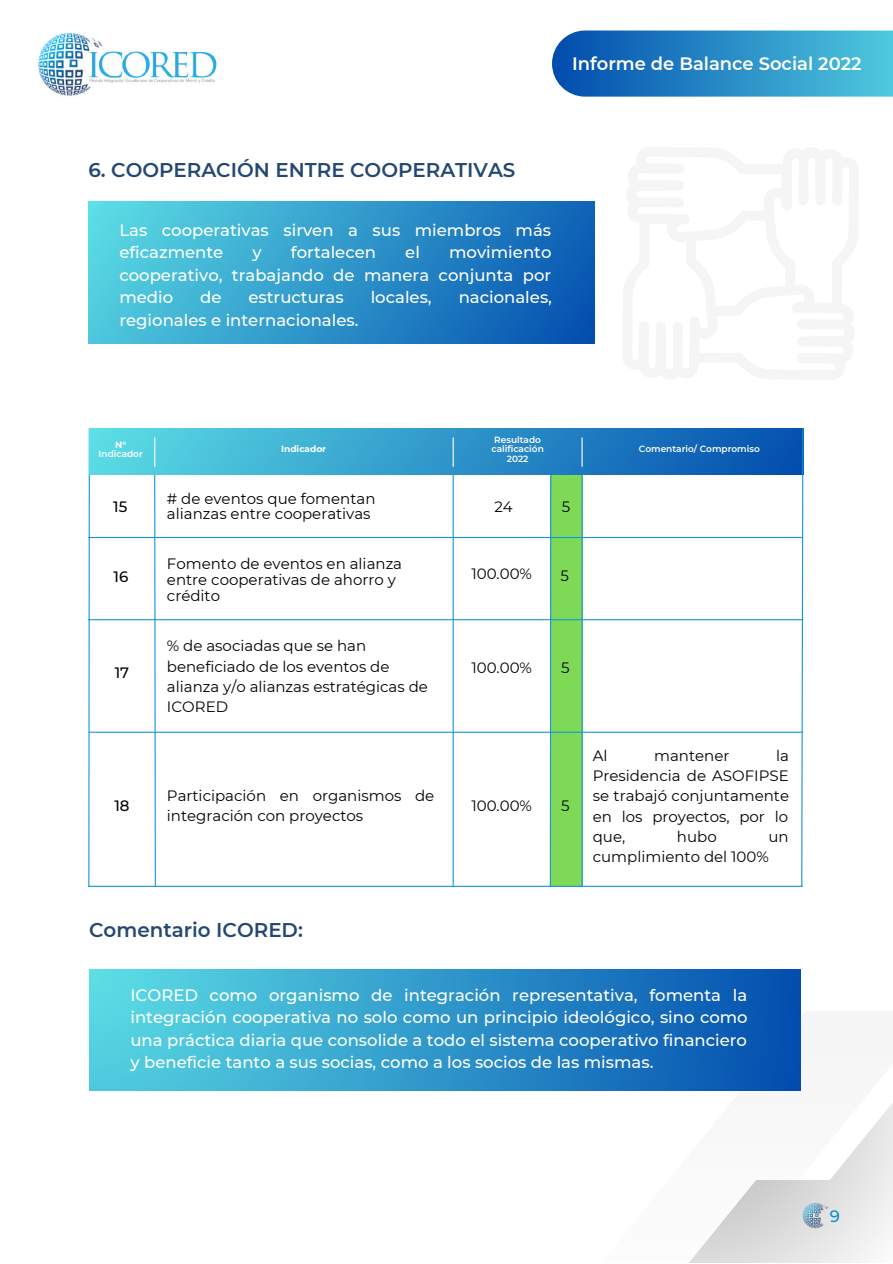
<style>
.page{position:relative;width:893px;height:1264px;background:#fff}
.page>*{position:absolute;margin:0;border:0;box-sizing:border-box;transform-origin:0 0}
.t1{font:600 19.8px "Montserrat";color:#244872}
.t2{font:600 18px "Montserrat";color:#fff}
.t3{font:500 16.5px/22.5px "Montserrat";color:#fff;text-align:justify}
.t4{font:500 16.5px "Montserrat";color:#0c90ce}
.t5{font:15px/20.2px "Montserrat";color:#000}
.t6{font:500 15px "Montserrat";color:#000}
.t7{font:600 9px/9.8px "Montserrat";color:#fff;text-align:center}
.t8{font:700 9px "Montserrat";color:#fff}
</style>
<div class="page">
<img style="left:38px;top:33px;width:179px;height:64px">
<svg style="left:553px;top:30px;width:339px;height:67px;background:#2f8ec7"></svg>
<div style="left:88px;top:202px;width:506px;height:141px;background:linear-gradient(to right,#56d4e2,#0958b2)"></div>
<svg style="left:690px;top:1104px;width:202px;height:158px"></svg>
<img style="left:802px;top:1202px;width:26px;height:26px">
<div style="left:550px;top:453px;width:32px;height:455px;background:#7ed957"></div>
<hr style="left:452px;top:437px;width:1px;height:472px;background:#1597d6">
<svg style="left:153px;top:474px;width:3px;height:411px"></svg>
<svg style="left:88px;top:428px;width:2px;height:457px"></svg>
<hr style="left:581px;top:428px;width:1px;height:480px;background:#1597d6">
<svg style="left:549px;top:427px;width:3px;height:458px"></svg>
<div style="left:89px;top:428px;width:714px;height:46px;background:linear-gradient(to right,#5cdde5,#034faf)"></div>
<hr style="left:88px;top:537px;width:714px;height:1px;background:#1597d6">
<hr style="left:89px;top:731px;width:713px;height:1px;background:#1597d6">
<hr style="left:154px;top:437px;width:1px;height:30px;background:#fff">
<hr style="left:452px;top:437px;width:1px;height:30px;background:#fff">
<hr style="left:581px;top:437px;width:1px;height:30px;background:#fff">
<hr style="left:88px;top:619px;width:714px;height:1px;background:#1597d6">
<svg style="left:800px;top:427px;width:4px;height:459px"></svg>
<hr style="left:88px;top:885px;width:714px;height:1px;background:#1597d6">
<div style="left:72px;top:886px;width:820px;height:124px;background:#fff"></div>
<div style="left:89px;top:969px;width:711px;height:121px;background:linear-gradient(to right,#5adbe4,#034eae)"></div>
<p class="t2" style="left:572px;top:52px;width:291px">Informe de Balance Social 2022</p>
<p class="t1" style="left:88px;top:158px;width:428px">6. COOPERACIÓN ENTRE COOPERATIVAS</p>
<p class="t3" style="left:119px;top:218px;width:433px">Las cooperativas sirven a sus miembros más eficazmente</p>
<p class="t3" style="left:119px;top:241px;width:433px;text-indent:330px">movimiento cooperativo, trabajando de manera conjunta por medio</p>
<p class="t3" style="left:252px;top:241px;width:11px">y</p>
<p class="t3" style="left:291px;top:241px;width:87px">fortalecen</p>
<p class="t3" style="left:405px;top:241px;width:16px">el</p>
<p class="t3" style="left:200px;top:286px;width:23px">de</p>
<p class="t3" style="left:248px;top:286px;width:97px">estructuras</p>
<p class="t3" style="left:370px;top:286px;width:62px">locales,</p>
<p class="t3" style="left:458px;top:286px;width:95px">nacionales,</p>
<p class="t3" style="left:119px;top:308px;width:240px">regionales e internacionales.</p>
<p class="t8" style="left:115px;top:439px;width:13px">N°</p>
<p class="t7" style="left:99px;top:448px;width:46px">Indicador</p>
<p class="t8" style="left:281px;top:443px;width:46px">Indicador</p>
<p class="t7" style="left:491px;top:434px;width:54px">Resultado calificación<br>2022</p>
<p class="t7" style="left:638px;top:444px;width:122px">Comentario/ Compromiso</p>
<p class="t6" style="left:113px;top:497px;width:16px">15</p>
<p class="t5" style="left:167px;top:490px;width:210px;line-height:15.8px"># de eventos que fomentan alianzas entre cooperativas</p>
<p class="t5" style="left:494px;top:496px;width:20px">24</p>
<p class="t5" style="left:562px;top:496px;width:10px">5</p>
<p class="t6" style="left:114px;top:567px;width:16px">16</p>
<p class="t5" style="left:167px;top:556px;width:237px;line-height:15.8px">Fomento de eventos en alianza entre cooperativas de ahorro y crédito</p>
<p class="t5" style="left:471px;top:563px;width:62px">100.00%</p>
<p class="t5" style="left:560px;top:565px;width:10px">5</p>
<p class="t5" style="left:167px;top:636px;width:262px">% de asociadas que se han beneficiado de los eventos de alianza y/o alianzas estratégicas de<br>ICORED</p>
<p class="t5" style="left:471px;top:657px;width:62px">100.00%</p>
<p class="t6" style="left:115px;top:663px;width:16px">17</p>
<p class="t5" style="left:561px;top:657px;width:10px">5</p>
<p class="t6" style="left:114px;top:797px;width:17px">18</p>
<p class="t5" style="left:167px;top:785px;width:269px">Participación en organismos de integración con proyectos</p>
<p class="t5" style="left:471px;top:796px;width:62px">100.00%</p>
<p class="t5" style="left:561px;top:796px;width:10px">5</p>
<p class="t1" style="left:89px;top:918px;width:215px">Comentario ICORED:</p>
<p class="t5" style="left:592px;top:745px;width:16px">Al</p>
<p class="t5" style="left:654px;top:745px;width:77px">mantener</p>
<p class="t5" style="left:592px;top:745px;width:198px;text-align:justify;text-indent:183px">la Presidencia de ASOFIPSE se trabajó conjuntamente en los proyectos, por lo que,</p>
<p class="t5" style="left:677px;top:826px;width:41px">hubo</p>
<p class="t5" style="left:592px;top:826px;width:197px;text-indent:176px">un cumplimiento del 100%</p>
<p class="t3" style="left:130px;top:983px;width:618px">ICORED como organismo de integración representativa, fomenta la integración cooperativa no solo como un principio ideológico, sino como una práctica diaria que consolide a todo el sistema cooperativo financiero y beneficie tanto a sus socias, como a los socios de las mismas.</p>
<p class="t4" style="left:829px;top:1206px;width:12px">9</p>
</div>
